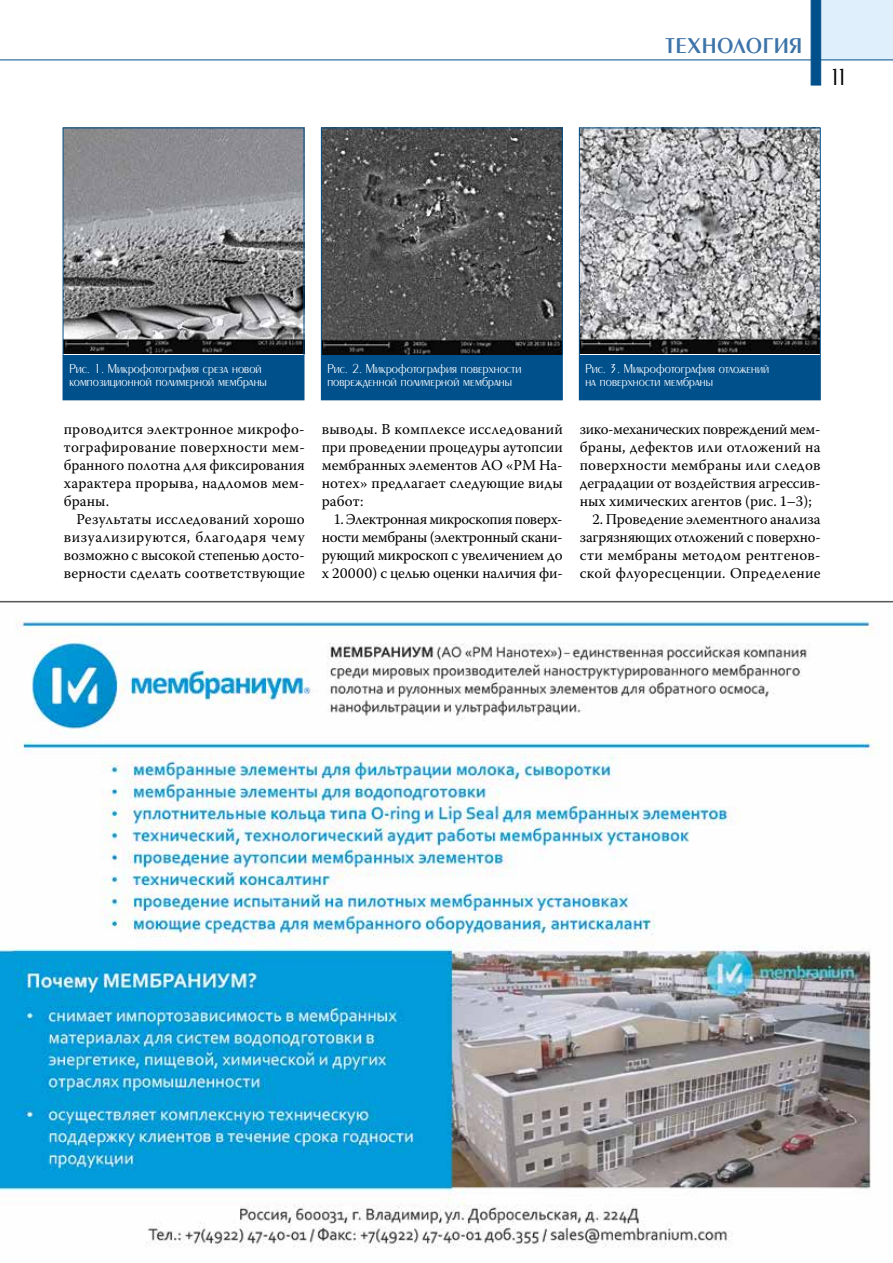
<style>
.page{position:relative;width:893px;height:1263px;background:#fff}
.page>*{position:absolute;margin:0;border:0;box-sizing:border-box;transform-origin:0 0}
.t1{font:24px "Penta Demi";color:#000;scale:.7 1}
.t2{font:22.5px "Penta Demi";letter-spacing:.025em;color:#3c73a8}
.t3{font:15px/18px "Warnock Pro";letter-spacing:.005em;color:#000;text-align:justify}
.t4{font:300 13.5px/13.5px "Penta";color:#fff;scale:.95 1}
</style>
<div class="page">
<div style="left:814px;top:0;width:79px;height:60px;background:#dfeffb"></div>
<svg style="left:811px;top:0;width:10px;height:85px"></svg>
<hr style="left:0;top:60px;width:893px;height:1px;background:#00508c">
<img style="left:0;top:620px;width:880px;height:628px">
<img style="left:65px;top:130px;width:237px;height:224px">
<img style="left:323px;top:130px;width:238px;height:224px">
<div style="left:321px;top:128px;width:242px;height:272px;border:1px solid #00508c"></div>
<img style="left:581px;top:130px;width:238px;height:224px">
<div style="left:579px;top:128px;width:242px;height:272px;border:1px solid #00508c"></div>
<div style="left:63px;top:356px;width:241px;height:44px;background:#00508c"></div>
<div style="left:321px;top:356px;width:241px;height:44px;background:#00508c"></div>
<div style="left:579px;top:356px;width:241px;height:44px;background:#00508c"></div>
<hr style="left:0;top:601px;width:893px;height:1px;background:#575756">
<hr style="left:0;top:602px;width:893px;height:1px;background:#575756">
<h2 class="t2" style="left:665px;top:34px;width:138px">ТЕХНОЛОГИЯ</h2>
<h1 class="t1" style="left:831px;top:65px;width:25px">11</h1>
<p class="t4" style="left:69px;top:362px;width:209px">Рис. 1. Микрофотография среза новой композиционной полимерной мембраны</p>
<p class="t4" style="left:327px;top:362px;width:206px">Рис. 2. Микрофотография поверхности поврежденной полимерной мембраны</p>
<p class="t4" style="left:585px;top:362px;width:195px">Рис. 3. Микрофотография отложений на поверхности мембраны</p>
<p class="t3" style="left:64px;top:419px;width:243px">проводится электронное микрофо&shy;тографирование поверхности мем&shy;бранного полотна для фиксирования характера прорыва, надломов мем&shy;браны.</p>
<p class="t3" style="left:64px;top:509px;width:243px;text-indent:13px">Результаты исследований хорошо визуализируются, благодаря чему возможно с высокой степенью досто&shy;верности сделать соответствующие</p>
<p class="t3" style="left:322px;top:419px;width:243px">выводы. В комплексе исследований при проведении процедуры аутопсии мембранных элементов АО «РМ На&shy;нотех» предлагает следующие виды работ:</p>
<p class="t3" style="left:322px;top:509px;width:243px;text-indent:13px">1. Электронная микроскопия поверх&shy;ности мембраны (электронный скани&shy;рующий микроскоп с увеличением до х 20000) с целью оценки наличия фи-</p>
<p class="t3" style="left:580px;top:419px;width:242px">зико-механических повреждений мем&shy;браны, дефектов или отложений на поверхности мембраны или следов деградации от воздействия агрессив&shy;ных химических агентов (рис. 1–3);</p>
<p class="t3" style="left:580px;top:509px;width:243px;text-indent:13px">2. Проведение элементного анализа загрязняющих отложений с поверхно&shy;сти мембраны методом рентгенов&shy;ской флуоресценции. Определение</p>
</div>
